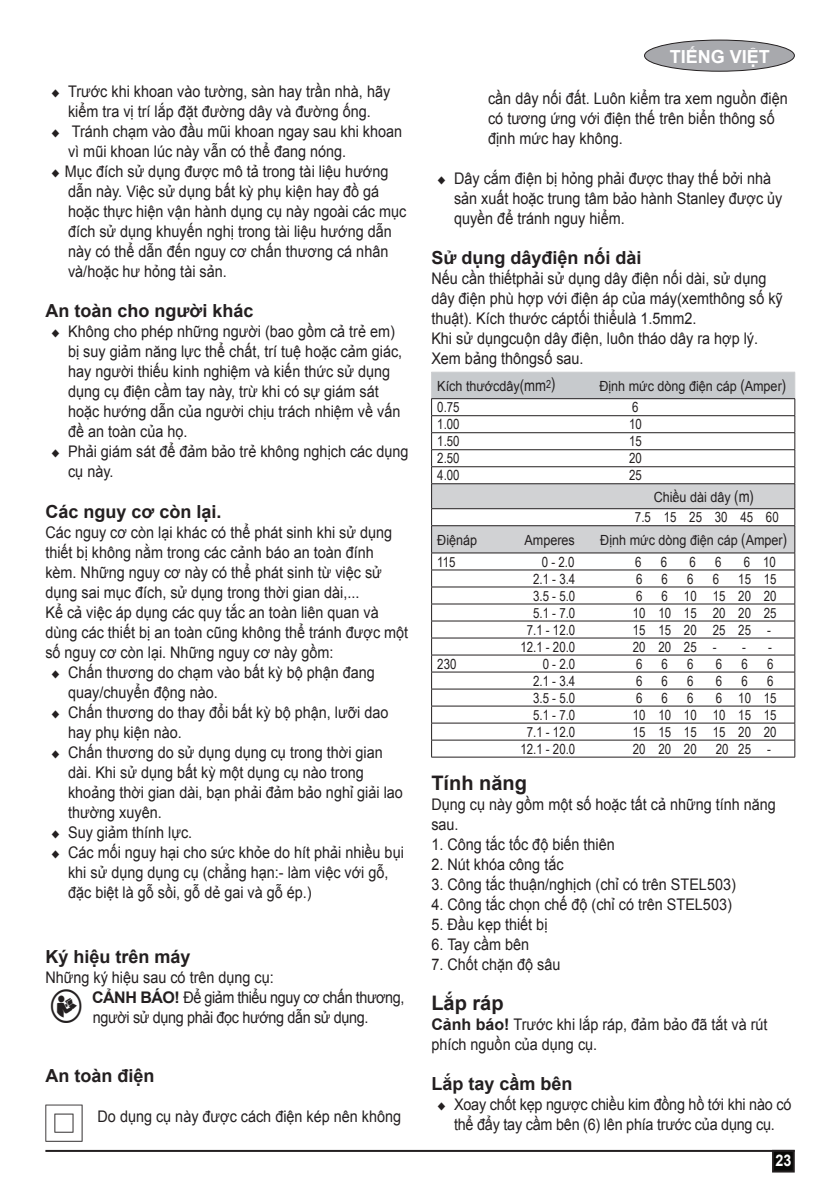
<style>
.page{position:relative;width:840px;height:1191px;background:#fff}
.page>*{position:absolute;margin:0;border:0;box-sizing:border-box;transform-origin:0 0}
.t1{font:700 20px "Arial";color:#231f20}
.t2{font:700 18px "Arial";color:#231f20}
.t3{font:700 18px "Arial";color:#fff}
.t4{font:16px/20px "Arial";color:#231f20;scale:.9 1}
.t5{font:16px "Arial";letter-spacing:-.03em;color:#231f20;scale:.9 1}
.t6{font:16px "Arial";letter-spacing:-.025em;color:#231f20;scale:.9 1}
.t7{font:700 16px "Arial";color:#fff;scale:.9 1}
.t8{font:14px "Arial Narrow";color:#231f20}
.t9{font:14px "Arial";color:#231f20;scale:.9 1}
.s1{font-weight:700}
.s2{font-family:"Blackand Decker";font-size:30px}
.s3{font-family:"Arial Narrow";font-size:16px}
</style>
<div class="page">
<hr style="left:45px;top:1149px;width:749px;height:2px;background:#231f20">
<div style="left:772px;top:1150px;width:21px;height:21px;background:#090907"></div>
<div style="left:771px;top:1149px;width:23px;height:23px;border:2px solid #231f20"></div>
<div style="left:644px;top:40px;width:150px;height:31px;background:#a8a9ad;border-radius:50%"></div>
<div style="left:644px;top:40px;width:150px;height:31px;border:1px solid #231f20;border-radius:50%"></div>
<svg style="left:45px;top:1104px;width:37px;height:37px"></svg>
<svg style="left:431px;top:372px;width:364px;height:385px"></svg>
<hr style="left:431px;top:757px;width:363px;height:1px;background:#231f20">
<p class="t4" style="left:51px;top:81px;width:378px;text-align:center">◆ Trước khi khoan vào tường, sàn hay trần nhà, hãy kiểm tra vị trí lắp đặt đường dây và đường ống.</p>
<p class="t4" style="left:68px;top:121px;width:372px;text-indent:-17px">◆ Tránh chạm vào đầu mũi khoan ngay sau khi khoan vì mũi khoan lúc này vẫn có thể đang nóng.</p>
<p class="t4" style="left:68px;top:161px;width:377px;text-indent:-17px">◆ Mục đích sử dụng được mô tả trong tài liệu hướng dẫn này. Việc sử dụng bất kỳ phụ kiện hay đồ gá hoặc thực hiện vận hành dụng cụ này ngoài các mục đích sử dụng khuyến nghị trong tài liệu hướng dẫn này có thể dẫn đến nguy cơ chấn thương cá nhân và/hoặc hư hỏng tài sản.</p>
<p class="t2" style="left:45px;top:299px;width:209px">An toàn cho người khác</p>
<p class="t4" style="left:68px;top:322px;width:372px;text-indent:-17px">◆ Không cho phép những người (bao gồm cả trẻ em) bị suy giảm năng lực thể chất, trí tuệ hoặc cảm giác, hay người thiếu kinh nghiệm và kiến thức sử dụng dụng cụ điện cầm tay này, trừ khi có sự giám sát hoặc hướng dẫn của người chịu trách nhiệm về vấn đề an toàn của họ.</p>
<p class="t4" style="left:68px;top:442px;width:379px;text-indent:-17px">◆ Phải giám sát để đảm bảo trẻ không nghịch các dụng cụ này.</p>
<p class="t2" style="left:45px;top:499px;width:177px">Các nguy cơ còn lại.</p>
<p class="t4" style="left:45px;top:522px;width:404px">Các nguy cơ còn lại khác có thể phát sinh khi sử dụng thiết bị không nằm trong các cảnh báo an toàn đính kèm. Những nguy cơ này có thể phát sinh từ việc sử dụng sai mục đích, sử dụng trong thời gian dài,...<br>Kể cả việc áp dụng các quy tắc an toàn liên quan và dùng các thiết bị an toàn cũng không thể tránh được một số nguy cơ còn lại. Những nguy cơ này gồm:</p>
<p class="t4" style="left:68px;top:662px;width:342px;text-indent:-17px">◆ Chấn thương do chạm vào bất kỳ bộ phận đang quay/chuyển động nào.</p>
<p class="t4" style="left:68px;top:702px;width:357px;text-indent:-17px">◆ Chấn thương do thay đổi bất kỳ bộ phận, lưỡi dao hay phụ kiện nào.</p>
<p class="t4" style="left:68px;top:742px;width:373px;text-indent:-17px">◆ Chấn thương do sử dụng dụng cụ trong thời gian dài. Khi sử dụng bất kỳ một dụng cụ nào trong khoảng thời gian dài, bạn phải đảm bảo nghỉ giải lao thường xuyên.</p>
<p class="t4" style="left:51px;top:822px;width:158px">◆ Suy giảm thính lực.</p>
<p class="t4" style="left:68px;top:842px;width:374px;text-indent:-17px">◆ Các mối nguy hại cho sức khỏe do hít phải nhiều bụi khi sử dụng dụng cụ (chẳng hạn:- làm việc với gỗ, đặc biệt là gỗ sồi, gỗ dẻ gai và gỗ ép.)</p>
<p class="t2" style="left:45px;top:944px;width:147px">Ký hiệu trên máy</p>
<p class="t4" style="left:45px;top:967px;width:255px">Những ký hiệu sau có trên dụng cụ:</p>
<p class="t5" style="left:92px;top:986px;width:348px"><span class="s1">CẢNH BÁO!</span> Để giảm thiểu nguy cơ chấn thương,</p>
<p class="t6" style="left:51px;top:1006px;width:354px"><span class="s2">:</span> người sử dụng phải đọc hướng dẫn sử dụng.</p>
<p class="t2" style="left:45px;top:1063px;width:111px">An toàn điện</p>
<p class="t4" style="left:97px;top:1106px;width:338px">Do dụng cụ này được cách điện kép nên không</p>
<p class="t3" style="left:669px;top:44px;width:102px">TIẾNG VIỆT</p>
<p class="t4" style="left:488px;top:88px;width:334px">cần dây nối đất. Luôn kiểm tra xem nguồn điện có tương ứng với điện thế trên biển thông số định mức hay không.</p>
<p class="t4" style="left:454px;top:168px;width:366px;text-indent:-17px">◆ Dây cắm điện bị hỏng phải được thay thế bởi nhà sản xuất hoặc trung tâm bảo hành Stanley được ủy quyền để tránh nguy hiểm.</p>
<p class="t2" style="left:431px;top:245px;width:212px">Sử dụng dâyđiện nối dài</p>
<p class="t4" style="left:431px;top:268px;width:392px">Nếu cần thiếtphải sử dụng dây điện nối dài, sử dụng dây điện phù hợp với điện áp của máy(xemthông số kỹ thuật). Kích thước cáptối thiểulà 1.5mm2.<br>Khi sử dụngcuộn dây điện, luôn tháo dây ra hợp lý.<br>Xem bảng thôngsố sau.</p>
<p class="t9" style="left:437px;top:377px;width:133px">Kích thướcdây<span class="s3">(mm</span><sup>2</sup><span class="s3">)</span></p>
<p class="t9" style="left:599px;top:377px;width:209px">Định mức dòng điện cáp <span class="s3">(</span>Amper<span class="s3">)</span></p>
<p class="t8" style="left:437px;top:397px;width:24px">0.75</p>
<p class="t8" style="left:631px;top:397px;width:8px">6</p>
<p class="t8" style="left:437px;top:414px;width:24px">1.00</p>
<p class="t8" style="left:628px;top:414px;width:14px">10</p>
<p class="t8" style="left:437px;top:431px;width:24px">1.50</p>
<p class="t8" style="left:628px;top:431px;width:14px">15</p>
<p class="t8" style="left:437px;top:448px;width:24px">2.50</p>
<p class="t8" style="left:628px;top:448px;width:14px">20</p>
<p class="t8" style="left:437px;top:465px;width:24px">4.00</p>
<p class="t8" style="left:628px;top:465px;width:14px">25</p>
<p class="t9" style="left:653px;top:488px;width:113px">Chiều dài dây <span class="s3">(m)</span></p>
<p class="t8" style="left:634px;top:507px;width:145px">7.5 15 25 30 45 60</p>
<p class="t9" style="left:437px;top:531px;width:46px">Điệnáp</p>
<p class="t9" style="left:524px;top:531px;width:58px">Amperes</p>
<p class="t9" style="left:600px;top:531px;width:209px">Định mức dòng điện cáp <span class="s3">(</span>Amper<span class="s3">)</span></p>
<p class="t8" style="left:437px;top:551px;width:20px">115</p>
<p class="t8" style="left:541px;top:551px;width:34px">0 - 2.0</p>
<p class="t8" style="left:634px;top:551px;width:8px">6</p>
<p class="t8" style="left:660px;top:551px;width:8px">6</p>
<p class="t8" style="left:689px;top:551px;width:8px">6</p>
<p class="t8" style="left:714px;top:551px;width:8px">6</p>
<p class="t8" style="left:743px;top:551px;width:33px">6 10</p>
<p class="t8" style="left:533px;top:568px;width:44px">2.1 - 3.4</p>
<p class="t8" style="left:635px;top:568px;width:8px">6</p>
<p class="t8" style="left:661px;top:568px;width:8px">6</p>
<p class="t8" style="left:686px;top:568px;width:8px">6</p>
<p class="t8" style="left:712px;top:568px;width:8px">6</p>
<p class="t8" style="left:737px;top:568px;width:40px">15 15</p>
<p class="t8" style="left:533px;top:585px;width:44px">3.5 - 5.0</p>
<p class="t8" style="left:635px;top:585px;width:8px">6</p>
<p class="t8" style="left:661px;top:585px;width:116px">6 10 15 20 20</p>
<p class="t8" style="left:533px;top:602px;width:44px">5.1 - 7.0</p>
<p class="t8" style="left:632px;top:602px;width:145px">10 10 15 20 20 25</p>
<p class="t8" style="left:526px;top:619px;width:50px">7.1 - 12.0</p>
<p class="t8" style="left:632px;top:619px;width:139px">15 15 20 25 25 -</p>
<p class="t8" style="left:520px;top:636px;width:56px">12.1 - 20.0</p>
<p class="t8" style="left:632px;top:636px;width:85px">20 20 25 -</p>
<p class="t8" style="left:741px;top:636px;width:31px">- -</p>
<p class="t8" style="left:437px;top:653px;width:21px">230</p>
<p class="t8" style="left:542px;top:653px;width:34px">0 - 2.0</p>
<p class="t8" style="left:635px;top:653px;width:8px">6</p>
<p class="t8" style="left:661px;top:653px;width:8px">6</p>
<p class="t8" style="left:686px;top:653px;width:8px">6</p>
<p class="t8" style="left:715px;top:653px;width:8px">6</p>
<p class="t8" style="left:741px;top:653px;width:8px">6</p>
<p class="t8" style="left:766px;top:653px;width:8px">6</p>
<p class="t8" style="left:533px;top:670px;width:44px">2.1 - 3.4</p>
<p class="t8" style="left:635px;top:670px;width:8px">6</p>
<p class="t8" style="left:661px;top:670px;width:8px">6</p>
<p class="t8" style="left:686px;top:670px;width:8px">6</p>
<p class="t8" style="left:715px;top:670px;width:8px">6</p>
<p class="t8" style="left:741px;top:670px;width:8px">6</p>
<p class="t8" style="left:766px;top:670px;width:8px">6</p>
<p class="t8" style="left:533px;top:687px;width:44px">3.5 - 5.0</p>
<p class="t8" style="left:635px;top:687px;width:8px">6</p>
<p class="t8" style="left:661px;top:687px;width:8px">6</p>
<p class="t8" style="left:686px;top:687px;width:8px">6</p>
<p class="t8" style="left:715px;top:687px;width:62px">6 10 15</p>
<p class="t8" style="left:533px;top:704px;width:44px">5.1 - 7.0</p>
<p class="t8" style="left:632px;top:704px;width:145px">10 10 10 10 15 15</p>
<p class="t8" style="left:526px;top:721px;width:50px">7.1 - 12.0</p>
<p class="t8" style="left:632px;top:721px;width:145px">15 15 15 15 20 20</p>
<p class="t8" style="left:520px;top:738px;width:56px">12.1 - 20.0</p>
<p class="t8" style="left:632px;top:738px;width:65px">20 20 20</p>
<p class="t8" style="left:715px;top:738px;width:56px">20 25 -</p>
<p class="t1" style="left:431px;top:769px;width:97px">Tính năng</p>
<p class="t4" style="left:431px;top:794px;width:384px">Dụng cụ này gồm một số hoặc tất cả những tính năng sau.</p>
<p class="t4" style="left:431px;top:834px;width:205px">1. Công tắc tốc độ biến thiên</p>
<p class="t4" style="left:431px;top:854px;width:148px">2. Nút khóa công tắc</p>
<p class="t4" style="left:431px;top:874px;width:339px">3. Công tắc thuận/nghịch (chỉ có trên STEL503)</p>
<p class="t4" style="left:431px;top:894px;width:335px">4. Công tắc chọn chế độ (chỉ có trên STEL503)</p>
<p class="t4" style="left:431px;top:914px;width:130px">5. Đầu kẹp thiết bị</p>
<p class="t4" style="left:431px;top:934px;width:110px">6. Tay cầm bên</p>
<p class="t4" style="left:431px;top:954px;width:145px">7. Chốt chặn độ sâu</p>
<p class="t1" style="left:431px;top:989px;width:74px">Lắp ráp</p>
<p class="t4" style="left:431px;top:1014px;width:375px"><span class="s1">Cảnh báo!</span> Trước khi lắp ráp, đảm bảo đã tắt và rút phích nguồn của dụng cụ.</p>
<p class="t2" style="left:431px;top:1071px;width:143px">Lắp tay cầm bên</p>
<p class="t4" style="left:437px;top:1094px;width:395px;text-align:center">◆ Xoay chốt kẹp ngược chiều kim đồng hồ tới khi nào có thể đẩy tay cầm bên (6) lên phía trước của dụng cụ.</p>
<p class="t7" style="left:775px;top:1149px;width:19px">23</p>
</div>
